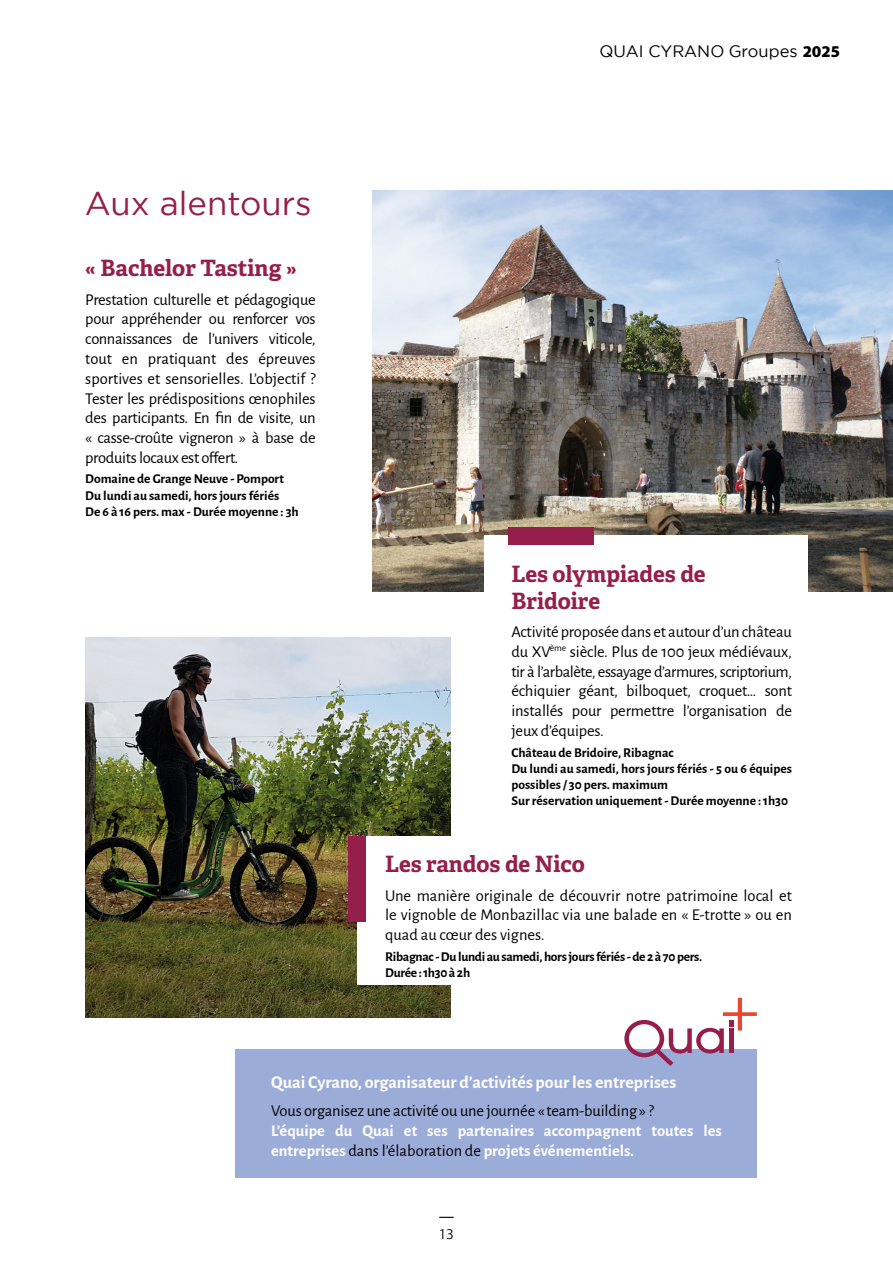
<style>
.page{position:relative;width:893px;height:1263px;background:#fff}
.page>*{position:absolute;margin:0;border:0;box-sizing:border-box;transform-origin:0 0}
.t1{font:33px "Gotham";color:#951f4a}
.t2{font:700 22.5px/27px "Adelle";letter-spacing:-.005em;color:#951f4a}
.t3{font:700 18px "Alegreya Sans";color:#fff}
.t4{font:16.5px/19.8px "Alegreya Sans";letter-spacing:-.01em;color:#000;text-align:justify}
.t5{font:700 16.5px/19.8px "Alegreya Sans";color:#fff}
.t6{font:16.5px "Gotham";color:#000}
.t7{font:15px "Akagi Pro";color:#000}
.t8{font:700 13.5px/16.2px "Alegreya Sans";color:#000}
.t9{font:700 13.5px/16.2px "Alegreya Sans";letter-spacing:-.02em;color:#000}
.s1{font-family:"Akagi Pro";font-weight:900}
.s2{font-weight:400;color:#000}
</style>
<div class="page">
<svg style="left:439px;top:1217px;width:15px;height:1px"></svg>
<img style="left:372px;top:190px;width:521px;height:402px">
<img style="left:85px;top:637px;width:366px;height:380px">
<div style="left:485px;top:535px;width:323px;height:292px;background:#fff"></div>
<div style="left:357px;top:836px;width:500px;height:148px;background:#fff"></div>
<div style="left:508px;top:527px;width:86px;height:17px;background:#951f4a"></div>
<div style="left:349px;top:836px;width:17px;height:85px;background:#951f4a"></div>
<div style="left:235px;top:1049px;width:522px;height:129px;background:#9cacd9"></div>
<svg style="left:624px;top:998px;width:133px;height:68px"></svg>
<h1 class="t1" style="left:85px;top:185px;width:228px">Aux alentours</h1>
<h2 class="t2" style="left:85px;top:255px;width:213px">« Bachelor Tasting »</h2>
<p class="t4" style="left:85px;top:288px;width:232px">Prestation culturelle et pédagogique pour appréhender ou renforcer vos connaissances de l’univers viticole, tout en pratiquant des épreuves sportives et sensorielles. L’objectif ?<br>Tester les prédispositions œnophiles des participants. En fin de visite, un « casse-croûte vigneron » à base de produits locaux est offert.</p>
<p class="t8" style="left:85px;top:470px;width:215px">Domaine de Grange Neuve - Pomport<br>Du lundi au samedi, hors jours fériés<br>De 6 à 16 pers. max - Durée moyenne : 3h</p>
<p class="t6" style="left:600px;top:42px;width:242px">QUAI CYRANO Groupes <span class="s1">2025</span></p>
<h2 class="t2" style="left:511px;top:560px;width:196px">Les olympiades de<br>Bridoire</h2>
<p class="t4" style="left:511px;top:621px;width:282px">Activité proposée dans et autour d’un château du XV<sup>ème</sup> siècle. Plus de 100 jeux médiévaux, tir à l’arbalète, essayage d’armures, scriptorium, échiquier géant, bilboquet, croquet… sont installés pour permettre l’organisation de jeux d’équipes.</p>
<p class="t8" style="left:511px;top:743px;width:282px">Château de Bridoire, Ribagnac<br>Du lundi au samedi, hors jours fériés - 5 ou 6 équipes possibles / 30 pers. maximum<br>Sur réservation uniquement - Durée moyenne : 1h30</p>
<h2 class="t2" style="left:385px;top:851px;width:201px">Les randos de Nico</h2>
<p class="t4" style="left:385px;top:884px;width:408px">Une manière originale de découvrir notre patrimoine local et le vignoble de Monbazillac via une balade en « E-trotte » ou en quad au cœur des vignes.</p>
<p class="t9" style="left:385px;top:947px;width:318px">Ribagnac - Du lundi au samedi, hors jours fériés - de 2 à 70 pers.<br>Durée : 1h30 à 2h</p>
<p class="t3" style="left:271px;top:1069px;width:407px">Quai Cyrano, organisateur d’activités pour les entreprises</p>
<p class="t4" style="left:271px;top:1100px;width:384px">Vous organisez une activité ou une journée « team-building » ?</p>
<p class="t5" style="left:271px;top:1119px;width:452px">L’équipe du Quai et ses partenaires accompagnent toutes les entreprises <span class="s2">dans l’élaboration de</span> projets événementiels.</p>
<p class="t7" style="left:439px;top:1225px;width:16px">13</p>
</div>
